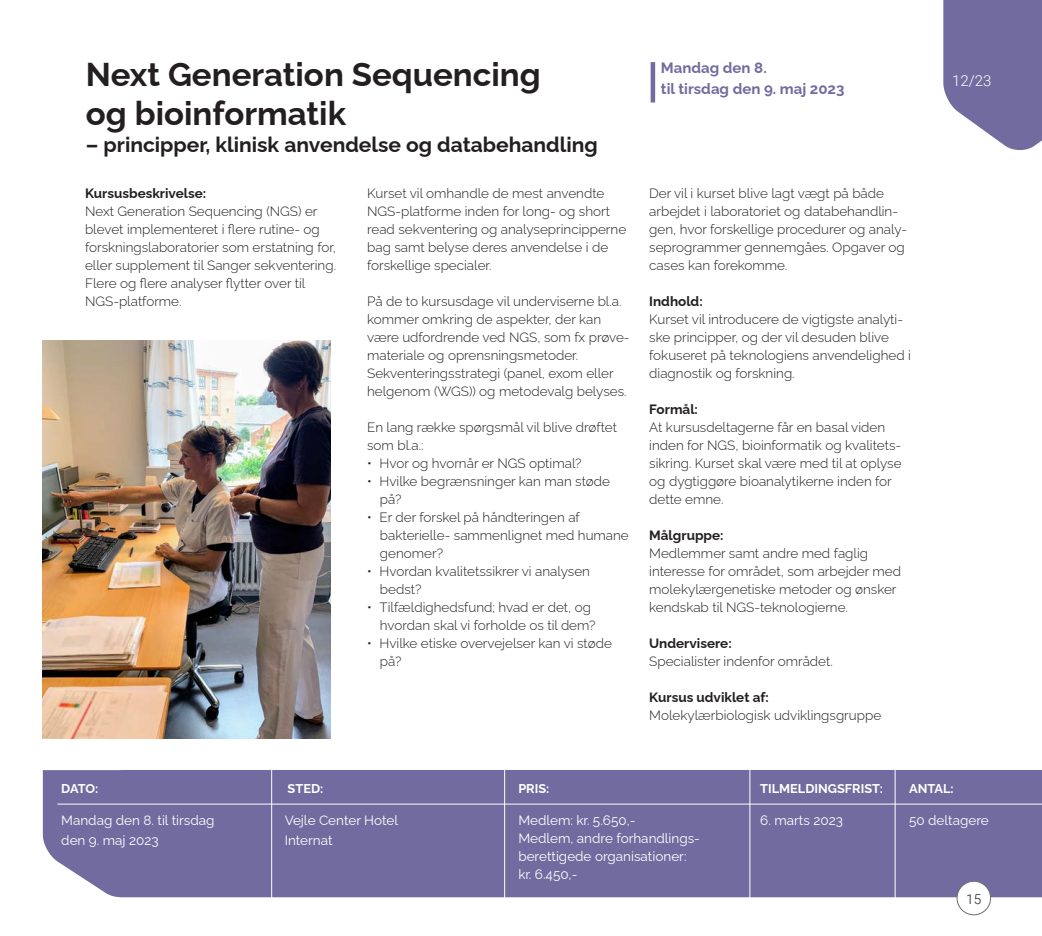
<style>
.page{position:relative;width:1042px;height:936px;background:#fff}
.page>*{position:absolute;margin:0;border:0;box-sizing:border-box;transform-origin:0 0}
.Overskrift{font:700 33px/39px "Raleway";color:#231f20}
.Overskrift_dæk_2{font:700 21px "Raleway";color:#231f20}
.Overskrift-2{font:700 15px/21px "Raleway";color:#716b9f}
.t1{font:300 15px "Roboto";color:#fff}
.Brødtekst{font:300 13.5px/18px "Raleway";color:#231f20}
.BOKS_info_2023{font:13.5px/18px "Raleway";color:#fff}
.Mellemrubrik{font:700 13.5px "Raleway";color:#231f20}
.t2{font:300 13.5px "Roboto";color:#231f20}
.t3{font:700 12.75px "Raleway";color:#fff}
</style>
<div class="page">
<div style="left:43px;top:770px;width:999px;height:127px;background:#716b9f"></div>
<svg style="left:943px;top:0;width:99px;height:150px;background:#837eab"></svg>
<hr style="left:57px;top:803px;width:985px;height:1px;background:#fff">
<hr style="left:271px;top:770px;width:1px;height:127px;background:#fff">
<hr style="left:504px;top:770px;width:1px;height:127px;background:#fff">
<hr style="left:895px;top:770px;width:1px;height:131px;background:#fff">
<hr style="left:749px;top:770px;width:1px;height:131px;background:#fff">
<div style="left:650px;top:62px;width:5px;height:40px;background:#716b9f"></div>
<img style="left:43px;top:340px;width:287px;height:398px">
<div style="left:957px;top:881px;width:33px;height:33px;background:#fff;border-radius:50%"></div>
<div style="left:956px;top:880px;width:35px;height:35px;border:1px solid #6c6d70;border-radius:50%"></div>
<p class="Overskrift" style="left:86px;top:51px;width:456px">Next Generation Sequencing og bioinformatik</p>
<p class="Overskrift_dæk_2" style="left:86px;top:128px;width:513px">– principper, klinisk anvendelse og databehandling</p>
<p class="Mellemrubrik" style="left:85px;top:182px;width:123px">Kursusbeskrivelse:</p>
<p class="Brødtekst" style="left:85px;top:201px;width:252px">Next Generation Sequencing (NGS) er blevet implementeret i flere rutine- og forskningslaboratorier som erstatning for, eller supplement til Sanger sekventering.<br>Flere og flere analyser flytter over til NGS-platforme.</p>
<p class="Brødtekst" style="left:367px;top:183px;width:261px">Kurset vil omhandle de mest anvendte NGS-platforme inden for long- og short read sekventering og analyseprincipperne bag samt belyse deres anvendelse i de forskellige specialer.</p>
<p class="Brødtekst" style="left:367px;top:291px;width:264px">På de to kursusdage vil underviserne bl.a. kommer omkring de aspekter, der kan være udfordrende ved NGS, som fx prøve&shy;materiale og oprensningsmetoder.</p>
<p class="Brødtekst" style="left:367px;top:363px;width:261px">Sekventeringsstrategi (panel, exom eller helgenom (WGS)) og metodevalg belyses.</p>
<p class="Brødtekst" style="left:367px;top:417px;width:251px">En lang række spørgsmål vil blive drøftet som bl.a.:</p>
<p class="Brødtekst" style="left:367px;top:453px;width:216px">• Hvor og hvornår er NGS optimal?</p>
<p class="Brødtekst" style="left:380px;top:471px;width:232px;text-indent:-13px">• Hvilke begrænsninger kan man støde på?</p>
<p class="Brødtekst" style="left:380px;top:507px;width:250px;text-indent:-13px">• Er der forskel på håndteringen af bakterielle- sammenlignet med humane genomer?</p>
<p class="Brødtekst" style="left:380px;top:561px;width:212px;text-indent:-13px">• Hvordan kvalitetssikrer vi analysen bedst?</p>
<p class="Brødtekst" style="left:380px;top:597px;width:217px;text-indent:-13px">• Tilfældighedsfund; hvad er det, og hvordan skal vi forholde os til dem?</p>
<p class="Brødtekst" style="left:380px;top:633px;width:233px;text-indent:-13px">• Hvilke etiske overvejelser kan vi støde på?</p>
<p class="Overskrift-2" style="left:661px;top:56px;width:185px">Mandag den 8.<br>til tirsdag den 9. maj 2023</p>
<p class="Brødtekst" style="left:649px;top:183px;width:259px">Der vil i kurset blive lagt vægt på både arbejdet i laboratoriet og databehandlin&shy;gen, hvor forskellige procedurer og analy&shy;seprogrammer gennemgåes. Opgaver og cases kan forekomme.</p>
<p class="Mellemrubrik" style="left:649px;top:290px;width:55px">Indhold:</p>
<p class="Brødtekst" style="left:649px;top:309px;width:263px">Kurset vil introducere de vigtigste analyti&shy;ske principper, og der vil desuden blive fokuseret på teknologiens anvendelighed i diagnostik og forskning.</p>
<p class="Mellemrubrik" style="left:649px;top:398px;width:50px">Formål:</p>
<p class="Brødtekst" style="left:649px;top:417px;width:254px">At kursusdeltagerne får en basal viden inden for NGS, bioinformatik og kvalitets&shy;sikring. Kurset skal være med til at oplyse og dygtiggøre bioanalytikerne inden for dette emne.</p>
<p class="Mellemrubrik" style="left:649px;top:524px;width:76px">Målgruppe:</p>
<p class="Brødtekst" style="left:649px;top:543px;width:253px">Medlemmer samt andre med faglig interesse for området, som arbejder med molekylærgenetiske metoder og ønsker kendskab til NGS-teknologierne.</p>
<p class="Mellemrubrik" style="left:649px;top:632px;width:84px">Undervisere:</p>
<p class="Brødtekst" style="left:649px;top:651px;width:185px">Specialister indenfor området.</p>
<p class="Mellemrubrik" style="left:649px;top:686px;width:121px">Kursus udviklet af:</p>
<p class="Brødtekst" style="left:649px;top:705px;width:233px">Molekylærbiologisk udviklingsgruppe</p>
<p class="t1" style="left:952px;top:70px;width:41px">12/23</p>
<p class="t3" style="left:61px;top:778px;width:38px">DATO:</p>
<p class="t3" style="left:288px;top:778px;width:37px">STED:</p>
<p class="t3" style="left:518px;top:778px;width:33px">PRIS:</p>
<p class="t3" style="left:760px;top:778px;width:124px">TILMELDINGSFRIST:</p>
<p class="t3" style="left:909px;top:778px;width:46px">ANTAL:</p>
<p class="BOKS_info_2023" style="left:518px;top:810px;width:119px">Medlem: kr. 5.650,-</p>
<p class="BOKS_info_2023" style="left:760px;top:810px;width:84px">6. marts 2023</p>
<p class="BOKS_info_2023" style="left:518px;top:828px;width:183px">Medlem, andre forhandlings&shy;berettigede organisationer: kr. 6.450,-</p>
<p class="BOKS_info_2023" style="left:61px;top:809px;width:155px;line-height:19.5px">Mandag den 8. til tirsdag den 9. maj 2023</p>
<p class="BOKS_info_2023" style="left:285px;top:810px;width:115px">Vejle Center Hotel</p>
<p class="BOKS_info_2023" style="left:909px;top:810px;width:81px">50 deltagere</p>
<p class="BOKS_info_2023" style="left:285px;top:829px;width:49px">Internat</p>
<p class="t2" style="left:966px;top:889px;width:16px">15</p>
</div>
